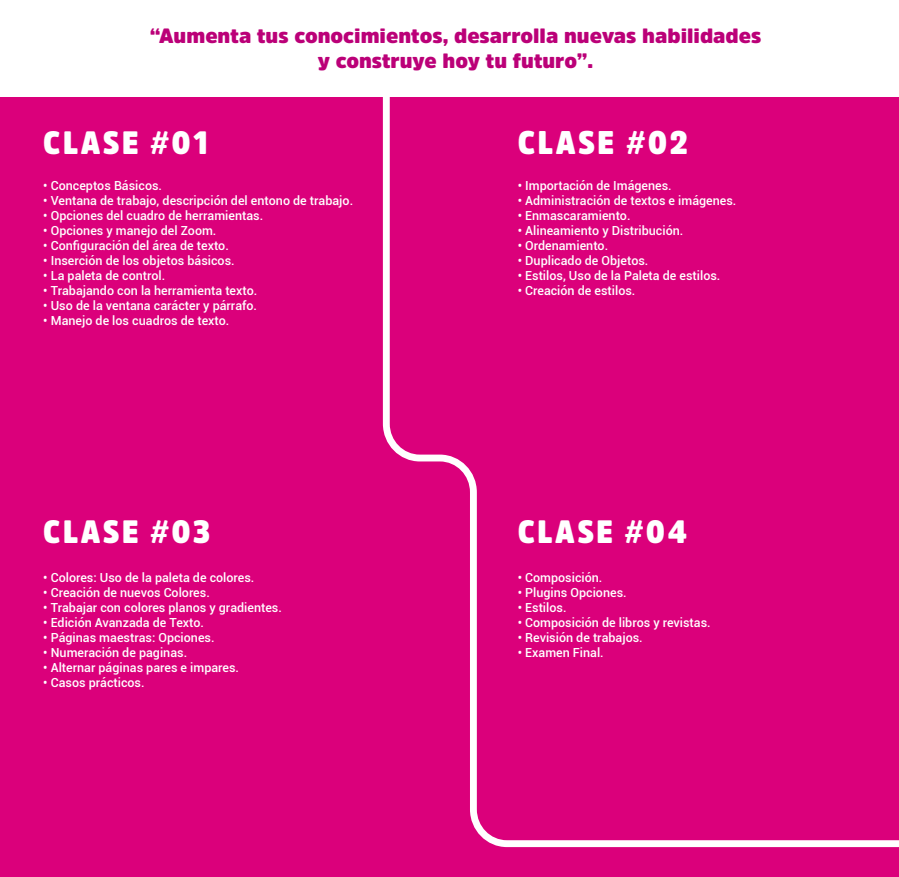
<style>
.page{position:relative;width:899px;height:877px;background:#fff}
.page>*{position:absolute;margin:0;border:0;box-sizing:border-box;transform-origin:0 0}
.t1{font:900 32.45px "Amsi Pro Narw";letter-spacing:.075em;color:#fff}
.t2{font:900 32px "Amsi Pro Narw";letter-spacing:.075em;color:#fff}
.t3{font:900 20.5px/24.6px "Amsi Pro";color:#bb0078;text-align:center}
.t4{font:500 12.5px "Roboto";color:#fff}
</style>
<div class="page">
<div style="left:0;top:31px;width:898px;height:846px;background:#db007b"></div>
<svg style="left:383px;top:97px;width:515px;height:751px"></svg>
<div style="left:0;top:1px;width:898px;height:96px;background:#fff"></div>
<h3 class="t3" style="left:150px;top:23px;width:613px">“Aumenta tus conocimientos, desarrolla nuevas habilidades y construye hoy tu futuro”.</h3>
<h2 class="t2" style="left:43px;top:121px;width:166px">CLASE #01</h2>
<p class="t4" style="left:43px;top:176px;width:120px">• Conceptos Básicos.</p>
<p class="t4" style="left:43px;top:191px;width:311px">• Ventana de trabajo, descripción del entono de trabajo.</p>
<p class="t4" style="left:43px;top:206px;width:221px">• Opciones del cuadro de herramientas.</p>
<p class="t4" style="left:43px;top:221px;width:175px">• Opciones y manejo del Zoom.</p>
<p class="t4" style="left:43px;top:236px;width:187px">• Configuración del área de texto.</p>
<p class="t4" style="left:43px;top:251px;width:193px">• Inserción de los objetos básicos.</p>
<p class="t4" style="left:43px;top:266px;width:123px">• La paleta de control.</p>
<p class="t4" style="left:43px;top:281px;width:215px">• Trabajando con la herramienta texto.</p>
<p class="t4" style="left:43px;top:296px;width:215px">• Uso de la ventana carácter y párrafo.</p>
<p class="t4" style="left:43px;top:311px;width:188px">• Manejo de los cuadros de texto.</p>
<h1 class="t1" style="left:517px;top:120px;width:172px">CLASE #02</h1>
<p class="t4" style="left:518px;top:176px;width:155px">• Importación de Imágenes.</p>
<p class="t4" style="left:518px;top:191px;width:220px">• Administración de textos e imágenes.</p>
<p class="t4" style="left:518px;top:206px;width:114px">• Enmascaramiento.</p>
<p class="t4" style="left:518px;top:221px;width:167px">• Alineamiento y Distribución.</p>
<p class="t4" style="left:518px;top:236px;width:92px">• Ordenamiento.</p>
<p class="t4" style="left:518px;top:251px;width:132px">• Duplicado de Objetos.</p>
<p class="t4" style="left:518px;top:266px;width:204px">• Estilos, Uso de la Paleta de estilos.</p>
<p class="t4" style="left:518px;top:281px;width:119px">• Creación de estilos.</p>
<h2 class="t2" style="left:43px;top:510px;width:168px">CLASE #03</h2>
<h2 class="t2" style="left:518px;top:510px;width:170px">CLASE #04</h2>
<p class="t4" style="left:43px;top:569px;width:212px">• Colores: Uso de la paleta de colores.</p>
<p class="t4" style="left:43px;top:584px;width:168px">• Creación de nuevos Colores.</p>
<p class="t4" style="left:43px;top:599px;width:240px">• Trabajar con colores planos y gradientes.</p>
<p class="t4" style="left:43px;top:614px;width:162px">• Edición Avanzada de Texto.</p>
<p class="t4" style="left:43px;top:629px;width:173px">• Páginas maestras: Opciones.</p>
<p class="t4" style="left:43px;top:644px;width:145px">• Numeración de paginas.</p>
<p class="t4" style="left:43px;top:659px;width:197px">• Alternar páginas pares e impares.</p>
<p class="t4" style="left:43px;top:674px;width:103px">• Casos prácticos.</p>
<p class="t4" style="left:517px;top:569px;width:86px">• Composición.</p>
<p class="t4" style="left:517px;top:584px;width:110px">• Plugins Opciones.</p>
<p class="t4" style="left:517px;top:599px;width:50px">• Estilos.</p>
<p class="t4" style="left:517px;top:614px;width:194px">• Composición de libros y revistas.</p>
<p class="t4" style="left:517px;top:629px;width:126px">• Revisión de trabajos.</p>
<p class="t4" style="left:517px;top:644px;width:87px">• Examen Final.</p>
</div>
